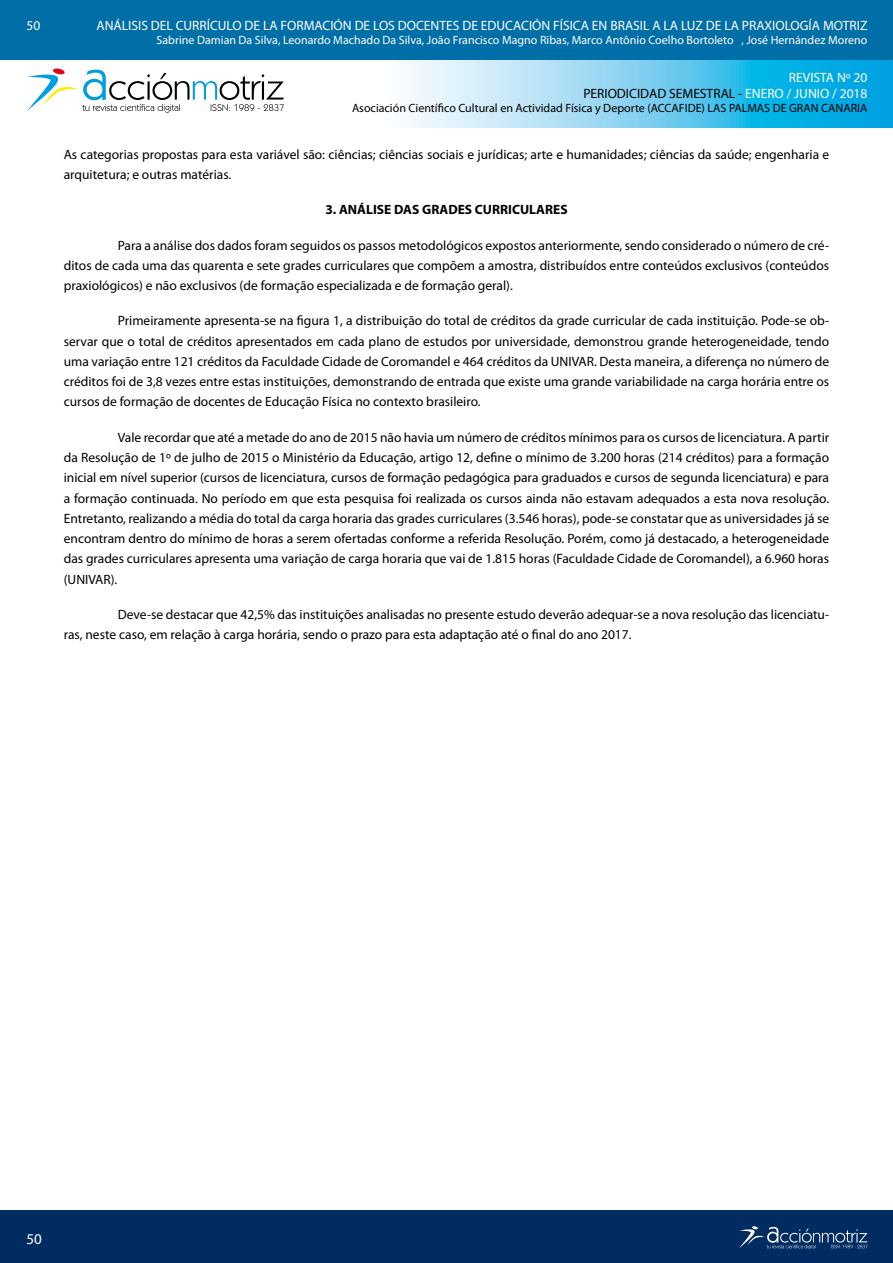
<style>
.page{position:relative;width:893px;height:1263px;background:#fff}
.page>*{position:absolute;margin:0;border:0;box-sizing:border-box;transform-origin:0 0}
.t1{font:15px "Myriad Pro";color:#fff}
.t2{font:13.5px/20.2px "Myriad Pro";color:#000;text-align:justify}
.t3{font:13.5px/16.2px "Myriad Pro";color:#fff;text-align:right}
.t4{font:700 13.5px "Myriad Pro";color:#000}
.t5{font:12px "Myriad Pro";color:#fff}
.t6{font:12px "Myriad Pro";color:#000}
.s1{color:#000}
</style>
<div class="page">
<svg style="left:407px;top:60px;width:485px;height:68px;background:#6fcdef"></svg>
<div style="left:0;top:0;width:892px;height:60px;background:#006ea7"></div>
<div style="left:0;top:1211px;width:892px;height:52px;background:#002c61"></div>
<svg style="left:27px;top:68px;width:257px;height:45px"></svg>
<svg style="left:739px;top:1226px;width:128px;height:23px"></svg>
<p class="t3" style="left:27px;top:17px;width:15px">50</p>
<p class="t3" style="left:96px;top:17px;width:772px">ANÁLISIS DEL CURRÍCULO DE LA FORMACIÓN DE LOS DOCENTES DE EDUCACIÓN FÍSICA EN BRASIL A LA LUZ DE LA PRAXIOLOGÍA MOTRIZ</p>
<p class="t5" style="left:157px;top:34px;width:712px">Sabrine Damian Da Silva, Leonardo Machado Da Silva, João Francisco Magno Ribas, Marco Antônio Coelho Bortoleto , José Hernández Moreno</p>
<p class="t3" style="left:583px;top:69px;width:286px">REVISTA Nº 20<br><span class="s1">PERIODICIDAD SEMESTRAL -</span> ENERO / JUNIO / 2018</p>
<p class="t6" style="left:352px;top:102px;width:517px">Asociación Científico Cultural en Actividad Física y Deporte (ACCAFIDE) LAS PALMAS DE GRAN CANARIA</p>
<p class="t2" style="left:64px;top:145px;width:767px">As categorias propostas para esta variável são: ciências; ciências sociais e jurídicas; arte e humanidades; ciências da saúde; engenharia e arquitetura; e outras matérias.</p>
<p class="t4" style="left:325px;top:202px;width:244px">3. ANÁLISE DAS GRADES CURRICULARES</p>
<p class="t2" style="left:64px;top:235px;width:767px;text-indent:54px">Para a análise dos dados foram seguidos os passos metodológicos expostos anteriormente, sendo considerado o número de cré&shy;ditos de cada uma das quarenta e sete grades curriculares que compõem a amostra, distribuídos entre conteúdos exclusivos (conteúdos praxiológicos) e não exclusivos (de formação especializada e de formação geral).</p>
<p class="t2" style="left:64px;top:311px;width:767px;text-indent:54px">Primeiramente apresenta-se na figura 1, a distribuição do total de créditos da grade curricular de cada instituição. Pode-se ob&shy;servar que o total de créditos apresentados em cada plano de estudos por universidade, demonstrou grande heterogeneidade, tendo uma variação entre 121 créditos da Faculdade Cidade de Coromandel e 464 créditos da UNIVAR. Desta maneira, a diferença no número de créditos foi de 3,8 vezes entre estas instituições, demonstrando de entrada que existe uma grande variabilidade na carga horária entre os cursos de formação de docentes de Educação Física no contexto brasileiro.</p>
<p class="t2" style="left:64px;top:427px;width:767px;text-indent:54px">Vale recordar que até a metade do ano de 2015 não havia um número de créditos mínimos para os cursos de licenciatura. A partir da Resolução de 1º de julho de 2015 o Ministério da Educação, artigo 12, define o mínimo de 3.200 horas (214 créditos) para a formação inicial em nível superior (cursos de licenciatura, cursos de formação pedagógica para graduados e cursos de segunda licenciatura) e para a formação continuada. No período em que esta pesquisa foi realizada os cursos ainda não estavam adequados a esta nova resolução.<br>Entretanto, realizando a média do total da carga horaria das grades curriculares (3.546 horas), pode-se constatar que as universidades já se encontram dentro do mínimo de horas a serem ofertadas conforme a referida Resolução. Porém, como já destacado, a heterogeneidade das grades curriculares apresenta uma variação de carga horaria que vai de 1.815 horas (Faculdade Cidade de Coromandel), a 6.960 horas (UNIVAR).</p>
<p class="t2" style="left:64px;top:604px;width:767px;text-indent:54px">Deve-se destacar que 42,5% das instituições analisadas no presente estudo deverão adequar-se a nova resolução das licenciatu&shy;ras, neste caso, em relação à carga horária, sendo o prazo para esta adaptação até o final do ano 2017.</p>
<p class="t1" style="left:27px;top:1230px;width:17px">50</p>
</div>
